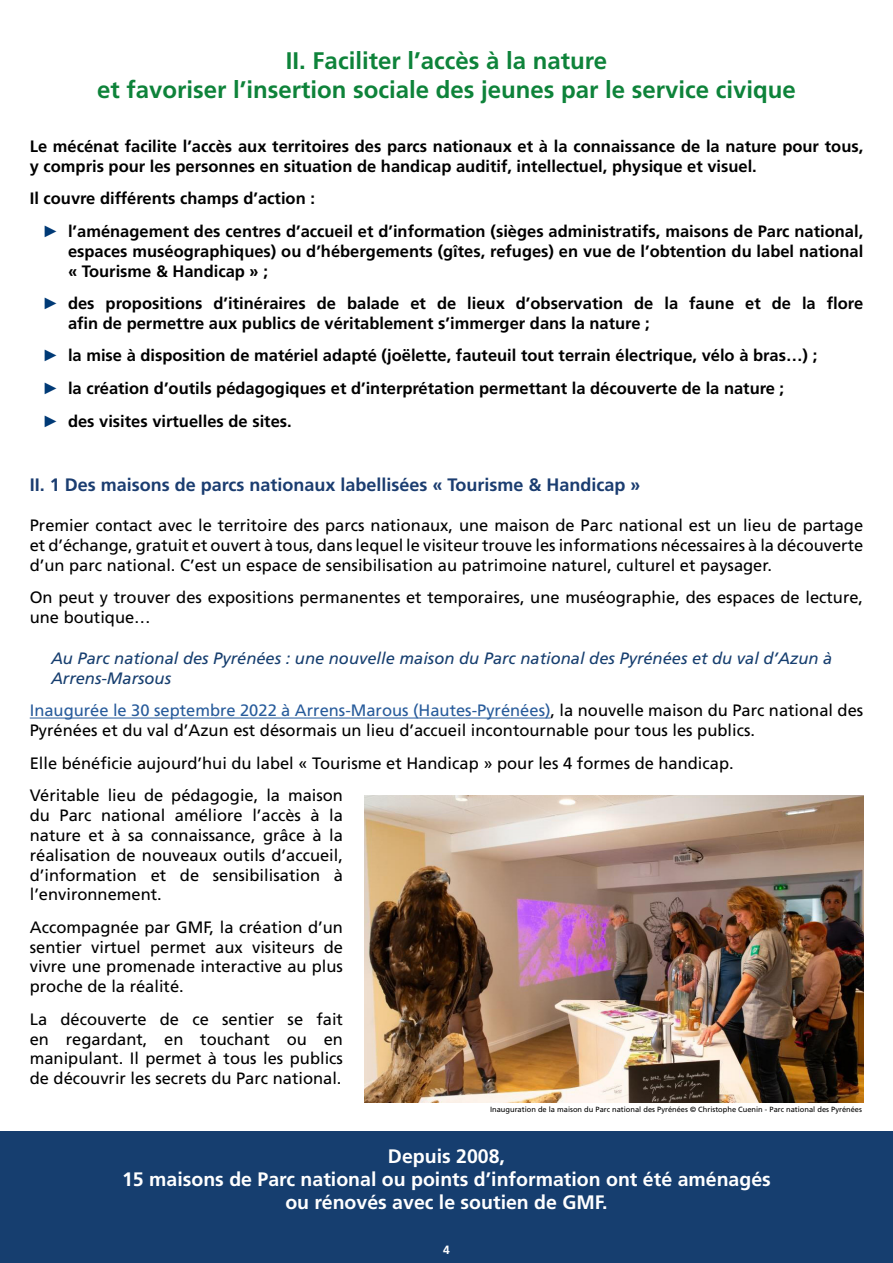
<style>
.page{position:relative;width:893px;height:1263px;background:#fff}
.page>*{position:absolute;margin:0;border:0;box-sizing:border-box;transform-origin:0 0}
.t1{font:700 24px/28.8px "Frutiger LT Std";color:#0e833a;text-align:center}
.t2{font:700 19.5px/23.4px "Frutiger LT Std";color:#fff;text-align:center}
.t3{font:700 18px "Frutiger LT Std";color:#1b3d70}
.t4{font:16.5px/19.8px "Frutiger LT Std";color:#000;text-align:justify}
.t5{font:700 16.5px/19.8px "Frutiger LT Std";color:#000}
.t6{font:italic 16.5px/19.8px "Frutiger LT Std";color:#163e6f}
.t7{font:700 12px "Frutiger LT Std";color:#fff}
.t8{font:7.5px "Frutiger LT Std";color:#000}
.s1{font-family:"Arial";font-weight:400;color:#003a76}
.s2{color:#275b9b}
</style>
<div class="page">
<div style="left:0;top:1131px;width:893px;height:132px;background:#163e6f"></div>
<hr style="left:30px;top:718px;width:521px;height:1px;background:#275b9b">
<img style="left:364px;top:795px;width:499px;height:308px">
<h1 class="t1" style="left:97px;top:46px;width:700px">II. Faciliter l’accès à la nature<br>et favoriser l’insertion sociale des jeunes par le service civique</h1>
<p class="t5" style="left:30px;top:136px;width:835px">Le mécénat facilite l’accès aux territoires des parcs nationaux et à la connaissance de la nature pour tous, y compris pour les personnes en situation de handicap auditif, intellectuel, physique et visuel.</p>
<p class="t5" style="left:43px;top:182px;width:822px;line-height:32.5px;text-indent:-13px">Il couvre différents champs d’action :<br><span class="s1">►</span> l’aménagement des centres d’accueil et d’information (sièges administratifs, maisons de Parc national,</p>
<p class="t5" style="left:68px;top:241px;width:797px">espaces muséographiques) ou d’hébergements (gîtes, refuges) en vue de l’obtention du label national « Tourisme &amp; Handicap » ;</p>
<p class="t5" style="left:68px;top:293px;width:797px;text-indent:-26px"><span class="s1">►</span> des propositions d’itinéraires de balade et de lieux d’observation de la faune et de la flore afin de permettre aux publics de véritablement s’immerger dans la nature ;</p>
<p class="t5" style="left:43px;top:339px;width:776px;line-height:32.5px"><span class="s1">►</span> la mise à disposition de matériel adapté (joëlette, fauteuil tout terrain électrique, vélo à bras…) ; <span class="s1">►</span> la création d’outils pédagogiques et d’interprétation permettant la découverte de la nature ;<br><span class="s1">►</span> des visites virtuelles de sites.</p>
<p class="t3" style="left:30px;top:474px;width:612px">II. 1 Des maisons de parcs nationaux labellisées « Tourisme &amp; Handicap »</p>
<p class="t4" style="left:30px;top:515px;width:835px">Premier contact avec le territoire des parcs nationaux, une maison de Parc national est un lieu de partage et d’échange, gratuit et ouvert à tous, dans lequel le visiteur trouve les informations nécessaires à la découverte d’un parc national. C’est un espace de sensibilisation au patrimoine naturel, culturel et paysager.</p>
<p class="t4" style="left:30px;top:588px;width:835px">On peut y trouver des expositions permanentes et temporaires, une muséographie, des espaces de lecture, une boutique…</p>
<p class="t6" style="left:51px;top:648px;width:783px">Au Parc national des Pyrénées : une nouvelle maison du Parc national des Pyrénées et du val d’Azun à<br>Arrens-Marsous</p>
<p class="t4" style="left:30px;top:701px;width:835px"><span class="s2">Inaugurée le 30 septembre 2022 à Arrens-Marous (Hautes-Pyrénées)</span>, la nouvelle maison du Parc national des<br>Pyrénées et du val d’Azun est désormais un lieu d’accueil incontournable pour tous les publics.</p>
<p class="t4" style="left:30px;top:747px;width:705px;line-height:32.5px">Elle bénéficie aujourd’hui du label « Tourisme et Handicap » pour les 4 formes de handicap.<br>Véritable lieu de pédagogie, la maison</p>
<p class="t4" style="left:30px;top:805px;width:315px">du Parc national améliore l’accès à la nature et à sa connaissance, grâce à la réalisation de nouveaux outils d’accueil, d’information et de sensibilisation à l’environnement.</p>
<p class="t4" style="left:30px;top:917px;width:315px">Accompagnée par GMF, la création d’un sentier virtuel permet aux visiteurs de vivre une promenade interactive au plus proche de la réalité.</p>
<p class="t4" style="left:30px;top:1009px;width:315px">La découverte de ce sentier se fait en regardant, en touchant ou en manipulant. Il permet à tous les publics de découvrir les secrets du Parc national.</p>
<p class="t8" style="left:490px;top:1104px;width:373px">Inauguration de la maison du Parc national des Pyrénées © Christophe Cuenin - Parc national des Pyrénées</p>
<p class="t2" style="left:122px;top:1144px;width:650px">Depuis 2008,<br>15 maisons de Parc national ou points d’information ont été aménagés ou rénovés avec le soutien de GMF.</p>
<p class="t7" style="left:443px;top:1243px;width:8px">4</p>
</div>
